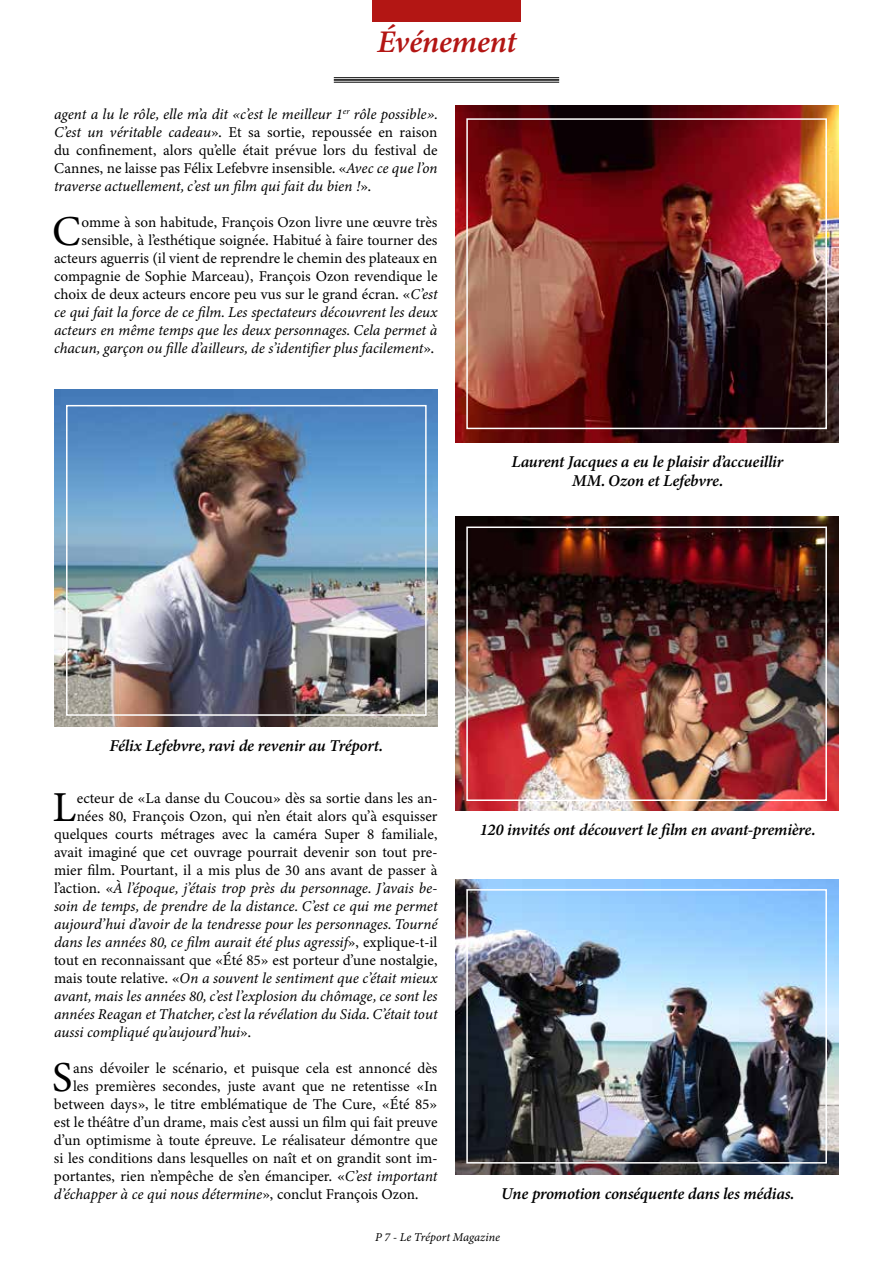
<style>
.page{position:relative;width:893px;height:1263px;background:#fff}
.page>*{position:absolute;margin:0;border:0;box-sizing:border-box;transform-origin:0 0}
.t1{font:42.75px "Minion Variable Concept";color:#000}
.t2{font:italic 31.5px "Minion Variable Concept";color:#b31614}
.t3{font:italic 16.5px/19.8px "Minion Variable Concept";color:#000;text-align:center}
.t4{font:15px/18px "Minion Variable Concept";color:#000;text-align:right}
.t5{font:italic 15px/18px "Minion Variable Concept";color:#000;text-align:justify}
.t6{font:italic 12px "Minion Variable Concept";color:#000}
.s1{font-style:normal}
.s2{font-style:italic}
</style>
<div class="page">
<hr style="left:334px;top:77px;width:225px;height:1px;background:#000">
<hr style="left:334px;top:79px;width:225px;height:2px;background:#000">
<hr style="left:334px;top:82px;width:225px;height:1px;background:#000">
<div style="left:372px;top:0;width:149px;height:21px;background:#b31614"></div>
<img style="left:54px;top:390px;width:384px;height:336px">
<div style="left:66px;top:405px;width:361px;height:311px;border:2px solid #fff"></div>
<img style="left:455px;top:517px;width:384px;height:294px">
<img style="left:455px;top:105px;width:384px;height:337px">
<div style="left:466px;top:118px;width:361px;height:311px;border:2px solid #fff"></div>
<img style="left:455px;top:880px;width:384px;height:294px">
<div style="left:466px;top:889px;width:361px;height:274px;border:2px solid #fff"></div>
<div style="left:466px;top:526px;width:361px;height:275px;border:2px solid #fff"></div>
<h2 class="t2" style="left:377px;top:20px;width:140px">Événement</h2>
<p class="t5" style="left:54px;top:105px;width:385px">agent a lu le rôle, elle m’a dit «c’est le meilleur 1<sup>er</sup> rôle possible».<br>C’est un véritable cadeau<span class="s1">». Et sa sortie, repoussée en raison du confinement, alors qu’elle était prévue lors du festival de Cannes, ne laisse pas Félix Lefebvre insensible. «</span>Avec ce que l’on traverse actuellement, c’est un film qui fait du bien !<span class="s1">».</span></p>
<h1 class="t1" style="left:52px;top:201px;width:31px">C</h1>
<p class="t4" style="left:54px;top:213px;width:385px">omme à son habitude, François Ozon livre une œuvre très sensible, à l’esthétique soignée. Habitué à faire tourner des acteurs aguerris (il vient de reprendre le chemin des plateaux en compagnie de Sophie Marceau), François Ozon revendique le choix de deux acteurs encore peu vus sur le grand écran. «<span class="s2">C’est ce qui fait la force de ce film. Les spectateurs découvrent les deux acteurs en même temps que les deux personnages. Cela permet à chacun, garçon ou fille d’ailleurs, de s’identifier plus facilement</span>».</p>
<p class="t3" style="left:512px;top:451px;width:273px">Laurent Jacques a eu le plaisir d’accueillir<br>MM. Ozon et Lefebvre.</p>
<p class="t3" style="left:110px;top:736px;width:274px">Félix Lefebvre, ravi de revenir au Tréport.</p>
<h1 class="t1" style="left:52px;top:777px;width:26px">L</h1>
<p class="t4" style="left:77px;top:789px;width:362px">ecteur de «La danse du Coucou» dès sa sortie dans les an-</p>
<p class="t4" style="left:77px;top:807px;width:362px">nées 80, François Ozon, qui n’en était alors qu’à esquisser</p>
<p class="t4" style="left:54px;top:825px;width:385px">quelques courts métrages avec la caméra Super 8 familiale,</p>
<p class="t4" style="left:54px;top:843px;width:385px">avait imaginé que cet ouvrage pourrait devenir son tout pre-</p>
<p class="t4" style="left:54px;top:861px;width:385px">mier film. Pourtant, il a mis plus de 30 ans avant de passer à</p>
<p class="t5" style="left:54px;top:879px;width:385px"><span class="s1">l’action. «</span>À l’époque, j’étais trop près du personnage. J’avais be-</p>
<p class="t5" style="left:54px;top:897px;width:385px">soin de temps, de prendre de la distance. C’est ce qui me permet</p>
<p class="t5" style="left:54px;top:915px;width:385px">aujourd’hui d’avoir de la tendresse pour les personnages. Tourné</p>
<p class="t5" style="left:54px;top:933px;width:385px">dans les années 80, ce film aurait été plus agressif<span class="s1">», explique-t-il</span></p>
<p class="t4" style="left:54px;top:951px;width:385px">tout en reconnaissant que «Été 85» est porteur d’une nostalgie,</p>
<p class="t5" style="left:54px;top:969px;width:385px"><span class="s1">mais toute relative. «</span>On a souvent le sentiment que c’était mieux</p>
<p class="t5" style="left:54px;top:987px;width:385px">avant, mais les années 80, c’est l’explosion du chômage, ce sont les</p>
<p class="t5" style="left:54px;top:1005px;width:385px">années Reagan et Thatcher, c’est la révélation du Sida. C’était tout</p>
<p class="t5" style="left:54px;top:1023px;width:198px">aussi compliqué qu’aujourd’hui<span class="s1">».</span></p>
<h1 class="t1" style="left:52px;top:1047px;width:23px">S</h1>
<p class="t4" style="left:73px;top:1059px;width:366px">ans dévoiler le scénario, et puisque cela est annoncé dès</p>
<p class="t3" style="left:480px;top:820px;width:337px">120 invités ont découvert le film en avant-première.</p>
<p class="t4" style="left:73px;top:1077px;width:366px">les premières secondes, juste avant que ne retentisse «In</p>
<p class="t4" style="left:54px;top:1095px;width:385px">between days», le titre emblématique de The Cure, «Été 85»</p>
<p class="t4" style="left:54px;top:1113px;width:385px">est le théâtre d’un drame, mais c’est aussi un film qui fait preuve</p>
<p class="t4" style="left:54px;top:1131px;width:385px">d’un optimisme à toute épreuve. Le réalisateur démontre que</p>
<p class="t4" style="left:54px;top:1149px;width:385px">si les conditions dans lesquelles on naît et on grandit sont im-</p>
<p class="t4" style="left:54px;top:1167px;width:385px">portantes, rien n’empêche de s’en émanciper. «<span class="s2">C’est important</span></p>
<p class="t5" style="left:54px;top:1185px;width:366px">d’échapper à ce qui nous détermine<span class="s1">», conclut François Ozon.</span></p>
<p class="t6" style="left:375px;top:1229px;width:126px">P 7 - Le Tréport Magazine</p>
<p class="t3" style="left:501px;top:1184px;width:294px">Une promotion conséquente dans les médias.</p>
</div>
